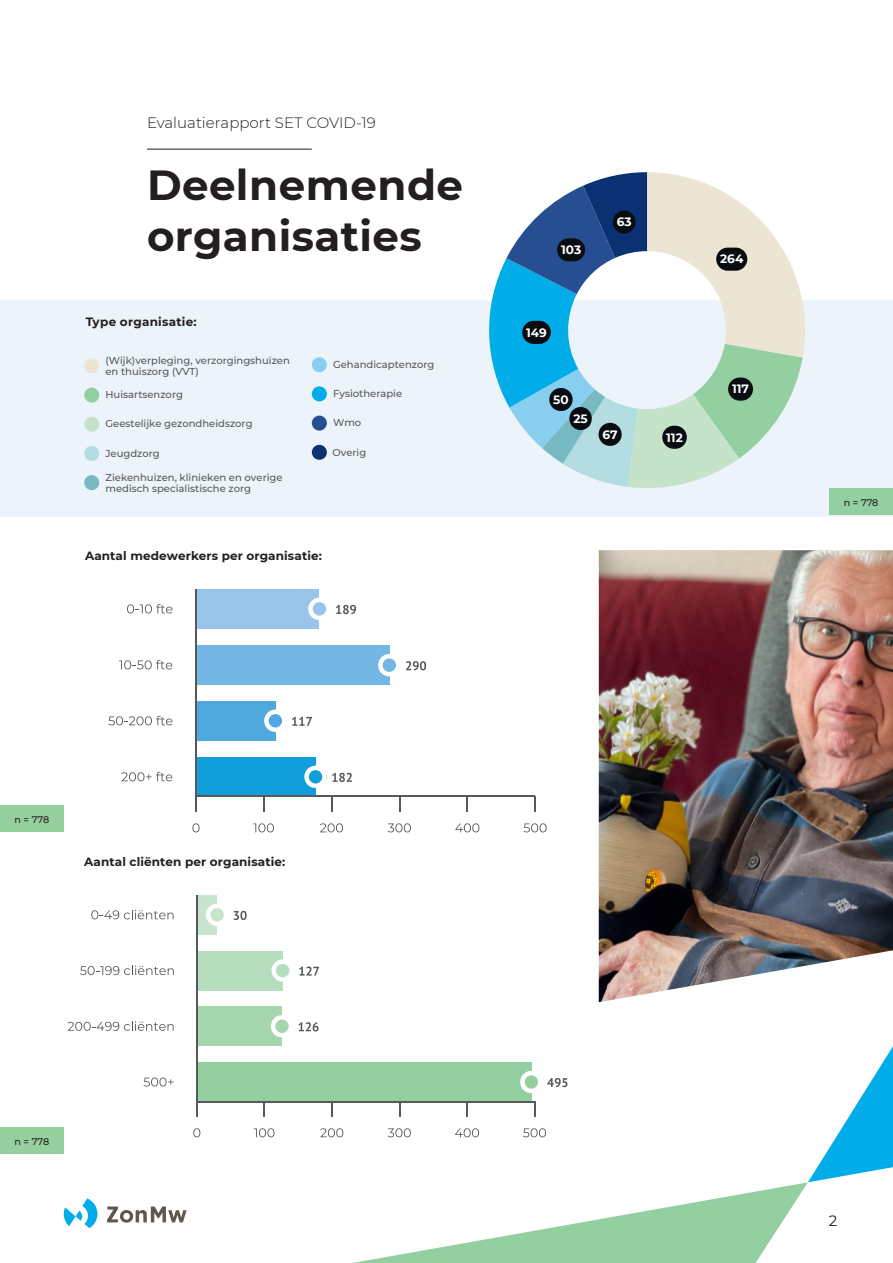
<style>
.page{position:relative;width:893px;height:1263px;background:#fff}
.page>*{position:absolute;margin:0;border:0;box-sizing:border-box;transform-origin:0 0}
.heading{font:700 42px/51px "Montserrat";letter-spacing:.01em;color:#231f20}
.bovenkopje_tussenkop{font:300 15px "Montserrat";color:#231f20}
.t1{font:15px "Montserrat";color:#231f20}
.t2{font:700 12.15px "Montserrat";color:#fff}
.broodtekst{font:700 12px "Montserrat";letter-spacing:.01em;color:#231f20}
.tussenkop{font:700 12px "Montserrat";letter-spacing:.02em;color:#231f20}
.t3{font:500 10.05px/10.9px "Montserrat";color:#57585a}
.t4{font:500 9.9px "Montserrat";color:#57585a}
.Paragraph_Style_1{font:500 9.6px "Montserrat";letter-spacing:-.01em;color:#231f20}
</style>
<div class="page">
<svg style="left:107px;top:1206px;width:80px;height:17px"></svg>
<svg style="left:64px;top:1198px;width:33px;height:30px"></svg>
<img style="left:599px;top:550px;width:294px;height:452px">
<div style="left:0;top:805px;width:64px;height:27px;background:#96d09e"></div>
<div style="left:0;top:1127px;width:64px;height:27px;background:#96d09e"></div>
<div style="left:0;top:300px;width:893px;height:216px;background:#edf3fa"></div>
<svg style="left:482px;top:172px;width:329px;height:320px"></svg>
<div style="left:716px;top:248px;width:31px;height:23px;background:#090c10;border-radius:12px"></div>
<div style="left:728px;top:378px;width:25px;height:23px;background:#090c10;border-radius:12px"></div>
<div style="left:662px;top:426px;width:25px;height:23px;background:#090c10;border-radius:12px"></div>
<div style="left:599px;top:423px;width:23px;height:23px;background:#090c10;border-radius:12px"></div>
<div style="left:569px;top:407px;width:23px;height:23px;background:#090c10;border-radius:11px"></div>
<div style="left:549px;top:388px;width:24px;height:23px;background:#090c10;border-radius:12px"></div>
<div style="left:522px;top:321px;width:29px;height:23px;background:#090c10;border-radius:12px"></div>
<div style="left:557px;top:238px;width:28px;height:23px;background:#090c10;border-radius:12px"></div>
<div style="left:613px;top:210px;width:23px;height:24px;background:#090c10;border-radius:11px"></div>
<div style="left:84px;top:358px;width:15px;height:15px;background:#ece5d3;border-radius:50%"></div>
<div style="left:84px;top:388px;width:15px;height:15px;background:#93cfa0;border-radius:50%"></div>
<div style="left:84px;top:417px;width:15px;height:15px;background:#c4e3c8;border-radius:50%"></div>
<div style="left:84px;top:446px;width:15px;height:15px;background:#b4dde1;border-radius:50%"></div>
<div style="left:84px;top:475px;width:15px;height:15px;background:#77bac4;border-radius:50%"></div>
<div style="left:312px;top:357px;width:15px;height:15px;background:#88ceef;border-radius:50%"></div>
<div style="left:312px;top:386px;width:15px;height:15px;background:#00ade8;border-radius:50%"></div>
<div style="left:312px;top:416px;width:15px;height:15px;background:#274e91;border-radius:50%"></div>
<div style="left:312px;top:445px;width:15px;height:15px;background:#0c3172;border-radius:50%"></div>
<div style="left:829px;top:488px;width:64px;height:27px;background:#93cfa0"></div>
<hr style="left:147px;top:149px;width:165px;height:1px;background:#231f20">
<div style="left:196px;top:757px;width:120px;height:39px;background:#119eda"></div>
<hr style="left:195px;top:796px;width:340px;height:1px;background:#57585a">
<svg style="left:195px;top:797px;width:2px;height:15px"></svg>
<svg style="left:192px;top:823px;width:8px;height:9px"></svg>
<svg style="left:263px;top:797px;width:1px;height:15px"></svg>
<svg style="left:253px;top:823px;width:21px;height:9px"></svg>
<svg style="left:331px;top:797px;width:1px;height:15px"></svg>
<svg style="left:320px;top:823px;width:23px;height:9px"></svg>
<svg style="left:399px;top:797px;width:1px;height:15px"></svg>
<svg style="left:388px;top:823px;width:23px;height:9px"></svg>
<svg style="left:467px;top:797px;width:1px;height:15px"></svg>
<svg style="left:455px;top:823px;width:24px;height:9px"></svg>
<div style="left:195px;top:589px;width:124px;height:39px;background:#98c5e9"></div>
<svg style="left:308px;top:598px;width:48px;height:22px"></svg>
<div style="left:196px;top:646px;width:193px;height:39px;background:#74b7e5"></div>
<svg style="left:378px;top:654px;width:18px;height:22px"></svg>
<svg style="left:406px;top:661px;width:20px;height:9px"></svg>
<div style="left:196px;top:701px;width:79px;height:39px;background:#4fa9de"></div>
<svg style="left:264px;top:709px;width:48px;height:23px"></svg>
<svg style="left:535px;top:796px;width:1px;height:16px"></svg>
<svg style="left:523px;top:823px;width:24px;height:9px"></svg>
<hr style="left:195px;top:589px;width:2px;height:207px;background:#57585a">
<svg style="left:127px;top:604px;width:46px;height:9px"></svg>
<svg style="left:119px;top:660px;width:53px;height:9px"></svg>
<svg style="left:108px;top:716px;width:65px;height:9px"></svg>
<svg style="left:121px;top:772px;width:51px;height:9px"></svg>
<svg style="left:304px;top:766px;width:48px;height:22px"></svg>
<div style="left:197px;top:895px;width:20px;height:39px;background:#c7e4cc"></div>
<div style="left:197px;top:951px;width:86px;height:39px;background:#b6ddbd"></div>
<div style="left:197px;top:1007px;width:85px;height:39px;background:#a5d6ae"></div>
<div style="left:197px;top:1062px;width:334px;height:39px;background:#93cfa0"></div>
<svg style="left:206px;top:904px;width:18px;height:22px"></svg>
<hr style="left:196px;top:1101px;width:339px;height:1px;background:#57585a">
<svg style="left:196px;top:1102px;width:1px;height:15px"></svg>
<svg style="left:193px;top:1128px;width:7px;height:9px"></svg>
<hr style="left:196px;top:895px;width:1px;height:206px;background:#57585a">
<svg style="left:91px;top:910px;width:83px;height:9px"></svg>
<svg style="left:80px;top:965px;width:94px;height:10px"></svg>
<svg style="left:68px;top:1021px;width:106px;height:10px"></svg>
<svg style="left:144px;top:1077px;width:30px;height:9px"></svg>
<svg style="left:234px;top:911px;width:13px;height:9px"></svg>
<svg style="left:272px;top:959px;width:47px;height:23px"></svg>
<svg style="left:254px;top:1015px;width:639px;height:248px"></svg>
<p class="bovenkopje_tussenkop" style="left:147px;top:113px;width:230px">Evaluatierapport SET COVID-19</p>
<p class="heading" style="left:147px;top:158px;width:317px">Deelnemende organisaties</p>
<p class="tussenkop" style="left:86px;top:313px;width:112px">Type organisatie:</p>
<p class="t3" style="left:106px;top:355px;width:186px">(Wijk)verpleging, verzorgingshuizen en thuiszorg (VVT)</p>
<p class="t3" style="left:106px;top:389px;width:79px">Huisartsenzorg</p>
<p class="t3" style="left:106px;top:418px;width:149px">Geestelijke gezondheidszorg</p>
<p class="t3" style="left:106px;top:447px;width:56px">Jeugdzorg</p>
<p class="t3" style="left:106px;top:472px;width:179px">Ziekenhuizen, klinieken en overige medisch specialistische zorg</p>
<p class="t3" style="left:333px;top:358px;width:103px">Gehandicaptenzorg</p>
<p class="t3" style="left:333px;top:388px;width:71px">Fysiotherapie</p>
<p class="t3" style="left:333px;top:417px;width:30px">Wmo</p>
<p class="t4" style="left:333px;top:446px;width:35px">Overig</p>
<p class="broodtekst" style="left:85px;top:547px;width:238px">Aantal medewerkers per organisatie:</p>
<p class="t2" style="left:561px;top:241px;width:22px">103</p>
<p class="t2" style="left:617px;top:213px;width:16px">63</p>
<p class="t2" style="left:526px;top:324px;width:22px">149</p>
<p class="t2" style="left:553px;top:391px;width:17px">50</p>
<p class="t2" style="left:573px;top:410px;width:16px">25</p>
<p class="t2" style="left:602px;top:426px;width:17px">67</p>
<p class="t2" style="left:666px;top:428px;width:18px">112</p>
<p class="t2" style="left:720px;top:250px;width:25px">264</p>
<p class="t2" style="left:732px;top:380px;width:18px">117</p>
<p class="Paragraph_Style_1" style="left:844px;top:496px;width:36px">n = 778</p>
<p class="Paragraph_Style_1" style="left:15px;top:813px;width:36px">n = 778</p>
<p class="broodtekst" style="left:84px;top:853px;width:203px">Aantal cliënten per organisatie:</p>
<p class="Paragraph_Style_1" style="left:15px;top:1135px;width:36px">n = 778</p>
<h2 class="t1" style="left:829px;top:1210px;width:10px">2</h2>
</div>
